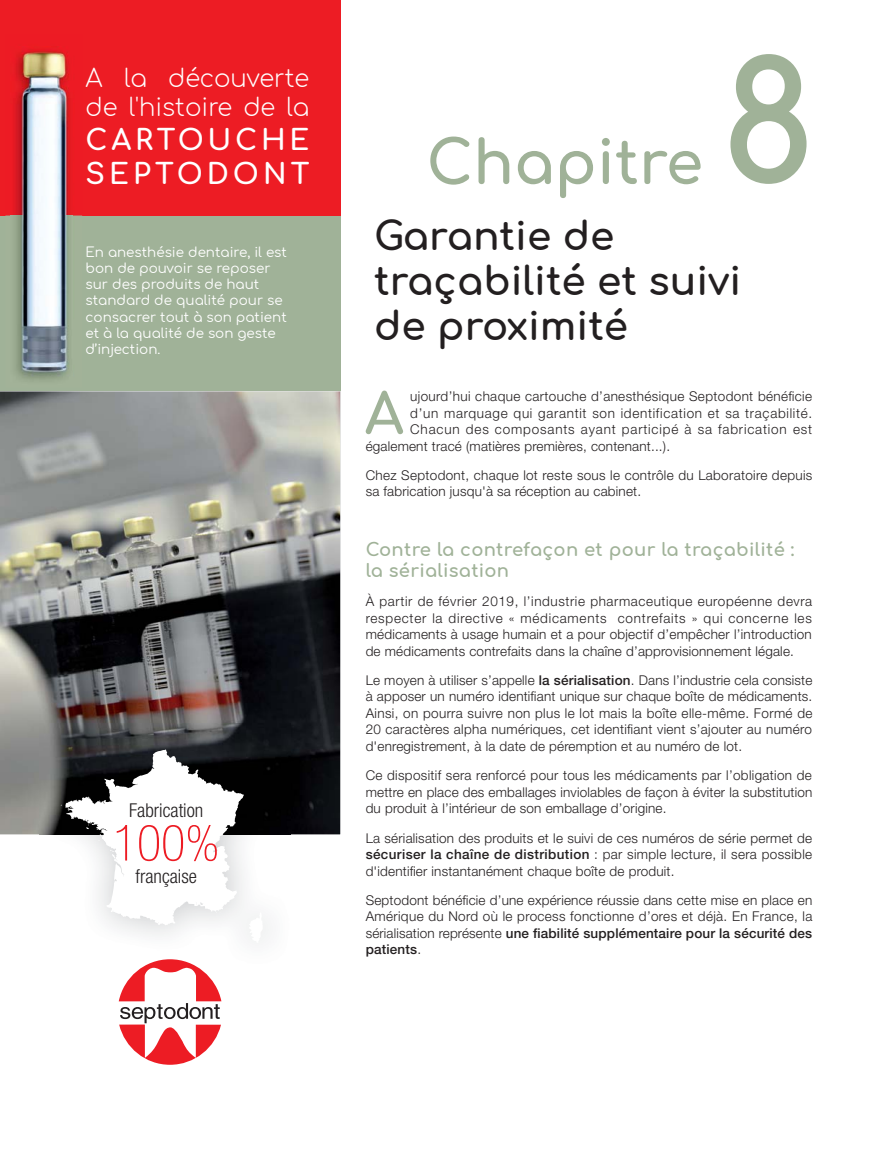
<style>
.page{position:relative;width:893px;height:1149px;background:#fff}
.page>*{position:absolute;margin:0;border:0;box-sizing:border-box;transform-origin:0 0}
.t1{font:700 165px "Comfortaa";color:#a0b298}
.t2{font:700 60px "Comfortaa";color:#a0b298}
.t3{font:700 55.8px "Comfortaa";color:#a0b298}
.t4{font:100 condensed 50.1px "Helvetica Neue";color:#ed1c24}
.t5{font:700 39px/45px "Comfortaa";color:#231f20}
.t6{font:700 28.35px/34px "Comfortaa";letter-spacing:.13em;color:#fff}
.t7{font:300 24.3px/29.1px "Comfortaa";color:#fff}
.t8{font:300 condensed 19.05px "Helvetica Neue";color:#231f20}
.t9{font:700 18px/21px "Comfortaa";letter-spacing:.015em;color:#a0b298}
.t10{font:300 13.5px/16.5px "Helvetica Neue LT Pro";letter-spacing:.015em;color:#231f20;text-align:justify}
.t11{font:13.5px/16.2px "Comfortaa";color:#fff}
.t12{font:300 13.5px "Helvetica Neue LT Pro";letter-spacing:.05em;color:#231f20}
.t13{font:300 13.5px "Helvetica Neue LT Pro";letter-spacing:.06em;color:#231f20}
.s1{font-weight:500}
</style>
<div class="page">
<div style="left:0;top:0;width:340px;height:215px;background:#ed1c24"></div>
<div style="left:0;top:215px;width:340px;height:176px;background:#a0b298"></div>
<img style="left:0;top:391px;width:340px;height:443px">
<img style="left:39px;top:723px;width:251px;height:216px">
<svg style="left:61px;top:749px;width:202px;height:193px"></svg>
<img style="left:14px;top:49px;width:56px;height:331px">
<svg style="left:119px;top:959px;width:102px;height:105px"></svg>
<h3 class="t7" style="left:86px;top:64px;width:225px">A la découverte de l'histoire de la</h3>
<h3 class="t6" style="left:86px;top:124px;width:225px">CARTOUCHE<br>SEPTODONT</h3>
<p class="t11" style="left:86px;top:244px;width:203px">En anesthésie dentaire, il est bon de pouvoir se reposer sur des produits de haut standard de qualité pour se consacrer tout à son patient et à la qualité de son geste d’injection.</p>
<h3 class="t8" style="left:129px;top:802px;width:76px">Fabrication</h3>
<h3 class="t4" style="left:113px;top:814px;width:108px">100%</h3>
<h3 class="t8" style="left:135px;top:869px;width:63px">française</h3>
<h2 class="t2" style="left:426px;top:131px;width:278px">Chapitre</h2>
<h1 class="t1" style="left:721px;top:39px;width:97px">8</h1>
<h3 class="t5" style="left:374px;top:215px;width:369px">Garantie de traçabilité et suivi de proximité</h3>
<h3 class="t3" style="left:365px;top:385px;width:41px">A</h3>
<p class="t10" style="left:410px;top:389px;width:403px">ujourd’hui chaque cartouche d’anesthésique Septodont bénéficie</p>
<p class="t12" style="left:410px;top:408px;width:403px">d’un marquage qui garantit son identification et sa traçabilité.</p>
<p class="t13" style="left:410px;top:424px;width:403px">Chacun des composants ayant participé à sa fabrication est</p>
<p class="t10" style="left:366px;top:439px;width:306px">également tracé (matières premières, contenant...).</p>
<p class="t10" style="left:366px;top:468px;width:448px">Chez Septodont, chaque lot reste sous le contrôle du Laboratoire depuis sa fabrication jusqu'à sa réception au cabinet.</p>
<h3 class="t9" style="left:366px;top:539px;width:430px">Contre la contrefaçon et pour la traçabilité : la sérialisation</h3>
<p class="t10" style="left:366px;top:594px;width:448px">À partir de février 2019, l’industrie pharmaceutique européenne devra respecter la directive « médicaments contrefaits » qui concerne les médicaments à usage humain et a pour objectif d’empêcher l’introduction de médicaments contrefaits dans la chaîne d’approvisionnement légale.</p>
<p class="t10" style="left:366px;top:673px;width:448px">Le moyen à utiliser s’appelle <span class="s1">la sérialisation</span>. Dans l’industrie cela consiste à apposer un numéro identifiant unique sur chaque boîte de médicaments.<br>Ainsi, on pourra suivre non plus le lot mais la boîte elle-même. Formé de 20 caractères alpha numériques, cet identifiant vient s’ajouter au numéro d'enregistrement, à la date de péremption et au numéro de lot.</p>
<p class="t10" style="left:366px;top:768px;width:448px">Ce dispositif sera renforcé pour tous les médicaments par l’obligation de mettre en place des emballages inviolables de façon à éviter la substitution du produit à l’intérieur de son emballage d’origine.</p>
<p class="t10" style="left:366px;top:830px;width:448px">La sérialisation des produits et le suivi de ces numéros de série permet de <span class="s1">sécuriser la chaîne de distribution</span> : par simple lecture, il sera possible d'identifier instantanément chaque boîte de produit.</p>
<p class="t10" style="left:366px;top:893px;width:448px">Septodont bénéficie d’une expérience réussie dans cette mise en place en Amérique du Nord où le process fonctionne d’ores et déjà. En France, la sérialisation représente <span class="s1">une fiabilité supplémentaire pour la sécurité des patients</span>.</p>
</div>
